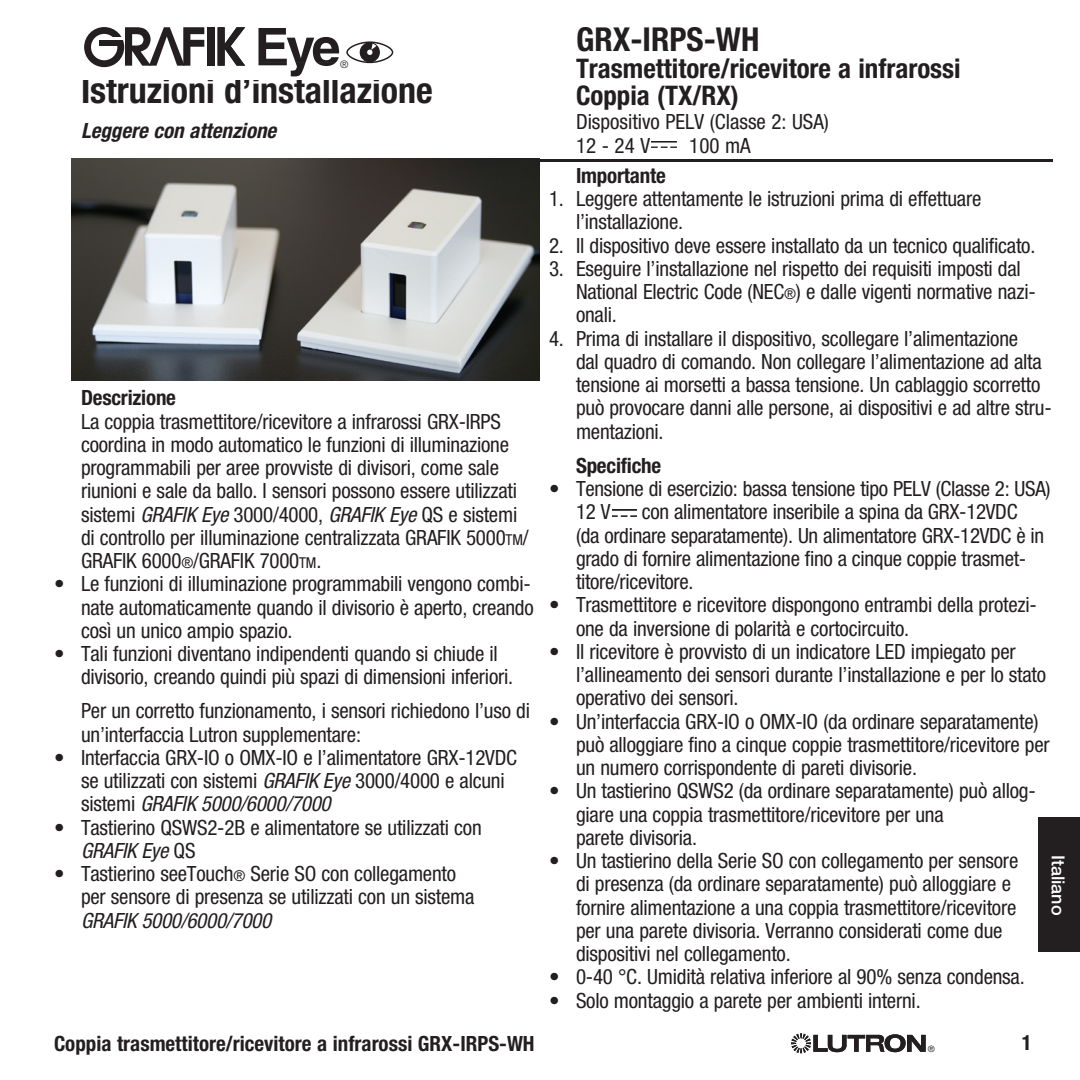
<style>
.page{position:relative;width:1080px;height:1080px;background:#fff}
.page>*{position:absolute;margin:0;border:0;box-sizing:border-box;transform-origin:0 0}
.page_head{font:700 condensed 36px "Helvetica Neue LT Std";color:#231f20}
.page_head-2{font:700 condensed 33px "Helvetica Neue LT Std";color:#231f20}
.sub_head{font:700 condensed 27px/27px "Helvetica Neue LT Std";color:#231f20}
.text-bullet{font:condensed 21px/23.4px "Helvetica Neue LT Std";letter-spacing:-.01em;color:#231f20}
.text-reg{font:condensed 21px/23.4px "Helvetica Neue LT Std";letter-spacing:-.01em;color:#231f20}
.text-bullet-last{font:condensed 21px/23.4px "Helvetica Neue LT Std";letter-spacing:-.01em;color:#231f20}
.text-head{font:700 condensed 21px "Helvetica Neue LT Std";color:#231f20}
.sub_head-2{font:condensed 21px "Helvetica Neue LT Std";color:#231f20}
.text-head-2{font:italic 700 condensed 21px "Helvetica Neue LT Std";color:#231f20}
.Fig__Text{font:500 18px "Helvetica Neue LT Std";color:#fff}
.t1{font:300 10.5px "Helvetica Neue LT Std";color:#231f20}
.t2{font:8.7px "Helvetica Neue LT Std";color:#231f20}
.s1{font-style:italic}
.s2{font-size:15px}
</style>
<div class="page">
<svg style="left:791px;top:1033px;width:135px;height:20px"></svg>
<div style="left:84px;top:27px;width:40px;height:40px;background:#231f20;border-radius:50%"></div>
<div style="left:91px;top:34px;width:26px;height:26px;background:#fff;border-radius:50%"></div>
<svg style="left:125px;top:27px;width:79px;height:39px"></svg>
<div style="left:208px;top:27px;width:7px;height:39px;background:#231f20"></div>
<div style="left:99px;top:39px;width:21px;height:7px;background:#231f20"></div>
<hr style="left:99px;top:37px;width:24px;height:2px;background:#fff">
<svg style="left:258px;top:28px;width:81px;height:48px"></svg>
<svg style="left:218px;top:27px;width:27px;height:39px"></svg>
<div style="left:360px;top:42px;width:20px;height:20px;background:#231f20;border-radius:50%"></div>
<svg style="left:367px;top:44px;width:9px;height:11px"></svg>
<div style="left:346px;top:41px;width:47px;height:22px;border:1px solid #231f20;border-radius:50%"></div>
<img style="left:652px;top:141px;width:24px;height:7px">
<hr style="left:54px;top:159px;width:999px;height:3px;background:#231f20">
<div style="left:54px;top:158px;width:486px;height:222px;background:#fff"></div>
<img style="left:72px;top:158px;width:468px;height:222px">
<svg style="left:612px;top:509px;width:25px;height:8px"></svg>
<img style="left:612px;top:510px;width:24px;height:6px">
<div style="left:1038px;top:817px;width:42px;height:135px;background:#231f20"></div>
<p class="t1" style="left:340px;top:58px;width:10px">®</p>
<p class="page_head" style="left:81px;top:69px;width:353px">Istruzioni d’installazione</p>
<p class="text-head-2" style="left:81px;top:118px;width:197px">Leggere con attenzione</p>
<p class="text-head" style="left:81px;top:385px;width:97px">Descrizione</p>
<p class="text-reg" style="left:81px;top:409px;width:449px">La coppia trasmettitore/ricevitore a infrarossi GRX-IRPS coordina in modo automatico le funzioni di illuminazione programmabili per aree provviste di divisori, come sale riunioni e sale da ballo. I sensori possono essere utilizzati sistemi <span class="s1">GRAFIK Eye</span> 3000/4000, <span class="s1">GRAFIK Eye</span> QS e sistemi di controllo per illuminazione centralizzata GRAFIK 5000<span class="s2">TM</span>/ GRAFIK 6000<span class="s2">®</span>/GRAFIK 7000<span class="s2">TM</span>.</p>
<p class="text-bullet" style="left:81px;top:572px;width:454px;text-indent:-27px">• Le funzioni di illuminazione programmabili vengono combi&shy;nate automaticamente quando il divisorio è aperto, creando così un unico ampio spazio.</p>
<p class="text-bullet-last" style="left:81px;top:642px;width:434px;text-indent:-27px">• Tali funzioni diventano indipendenti quando si chiude il divisorio, creando quindi più spazi di dimensioni inferiori.</p>
<p class="text-reg" style="left:81px;top:699px;width:451px">Per un corretto funzionamento, i sensori richiedono l’uso di un’interfaccia Lutron supplementare:</p>
<p class="text-bullet" style="left:81px;top:746px;width:438px;text-indent:-27px">• Interfaccia GRX-IO o OMX-IO e l’alimentatore GRX-12VDC se utilizzati con sistemi <span class="s1">GRAFIK Eye</span> 3000/4000 e alcuni sistemi <span class="s1">GRAFIK 5000/6000/7000</span></p>
<p class="text-bullet" style="left:81px;top:815px;width:402px;text-indent:-27px">• Tastierino QSWS2-2B e alimentatore se utilizzati con<br><span class="s1">GRAFIK Eye</span> QS</p>
<p class="text-bullet-last" style="left:81px;top:862px;width:395px;text-indent:-27px">• Tastierino seeTouch<span class="s2">®</span> Serie SO con collegamento per sensore di presenza se utilizzati con un sistema<br><span class="s1">GRAFIK 5000/6000/7000</span></p>
<p class="page_head-2" style="left:576px;top:19px;width:185px">GRX-IRPS-WH</p>
<p class="sub_head" style="left:576px;top:54px;width:386px">Trasmettitore/ricevitore a infrarossi<br>Coppia (TX/RX)</p>
<p class="sub_head-2" style="left:576px;top:109px;width:255px">Dispositivo PELV (Classe 2: USA)</p>
<p class="sub_head-2" style="left:576px;top:133px;width:76px">12 - 24 V</p>
<p class="sub_head-2" style="left:689px;top:133px;width:63px">100 mA</p>
<p class="text-head" style="left:576px;top:163px;width:91px">Importante</p>
<p class="text-bullet" style="left:576px;top:187px;width:407px;text-indent:-27px">1. Leggere attentamente le istruzioni prima di effettuare l’installazione.</p>
<p class="text-bullet" style="left:549px;top:233px;width:488px">2. Il dispositivo deve essere installato da un tecnico qualificato.</p>
<p class="text-bullet" style="left:576px;top:257px;width:461px;text-indent:-27px">3. Eseguire l’installazione nel rispetto dei requisiti imposti dal<br>National Electric Code (NEC<span class="s2">®</span>) e dalle vigenti normative nazi&shy;onali.</p>
<p class="text-bullet" style="left:576px;top:326px;width:477px;text-indent:-27px">4. Prima di installare il dispositivo, scollegare l’alimentazione<br>dal quadro di comando. Non collegare l’alimentazione ad alta tensione ai morsetti a bassa tensione. Un cablaggio scorretto può provocare danni alle persone, ai dispositivi e ad altre stru&shy;mentazioni.</p>
<p class="text-head" style="left:576px;top:453px;width:87px">Specifiche</p>
<p class="text-bullet" style="left:576px;top:477px;width:476px;text-indent:-27px">• Tensione di esercizio: bassa tensione tipo PELV (Classe 2: USA)<br>12 V</p>
<p class="text-bullet" style="left:576px;top:500px;width:470px;text-indent:66px">con alimentatore inseribile a spina da GRX-12VDC (da ordinare separatamente). Un alimentatore GRX-12VDC è in grado di fornire alimentazione fino a cinque coppie trasmet&shy;titore/ricevitore.</p>
<p class="text-bullet" style="left:576px;top:593px;width:463px;text-indent:-27px">• Trasmettitore e ricevitore dispongono entrambi della protezi&shy;one da inversione di polarità e cortocircuito.</p>
<p class="text-bullet" style="left:576px;top:640px;width:472px;text-indent:-27px">• Il ricevitore è provvisto di un indicatore LED impiegato per l’allineamento dei sensori durante l’installazione e per lo stato operativo dei sensori.</p>
<p class="text-bullet" style="left:576px;top:709px;width:475px;text-indent:-27px">• Un’interfaccia GRX-IO o OMX-IO (da ordinare separatamente) può alloggiare fino a cinque coppie trasmettitore/ricevitore per un numero corrispondente di pareti divisorie.</p>
<p class="text-bullet" style="left:576px;top:779px;width:461px;text-indent:-27px">• Un tastierino QSWS2 (da ordinare separatamente) può allog&shy;giare una coppia trasmettitore/ricevitore per una<br>parete divisoria.</p>
<p class="text-bullet" style="left:576px;top:849px;width:444px;text-indent:-27px">• Un tastierino della Serie SO con collegamento per sensore di presenza (da ordinare separatamente) può alloggiare e fornire alimentazione a una coppia trasmettitore/ricevitore per una parete divisoria. Verranno considerati come due dispositivi nel collegamento.</p>
<p class="text-bullet" style="left:549px;top:965px;width:477px">• 0-40 °C. Umidità relativa inferiore al 90% senza condensa.</p>
<p class="text-bullet" style="left:549px;top:988px;width:373px">• Solo montaggio a parete per ambienti interni.</p>
<p class="Fig__Text" style="left:1069px;top:855px;width:62px;rotate:90deg">Italiano</p>
<p class="text-head" style="left:54px;top:1031px;width:482px">Coppia trasmettitore/ricevitore a infrarossi GRX-IRPS-WH</p>
<p class="t2" style="left:928px;top:1043px;width:9px">®</p>
<p class="text-head" style="left:1022px;top:1029px;width:12px">1</p>
</div>
